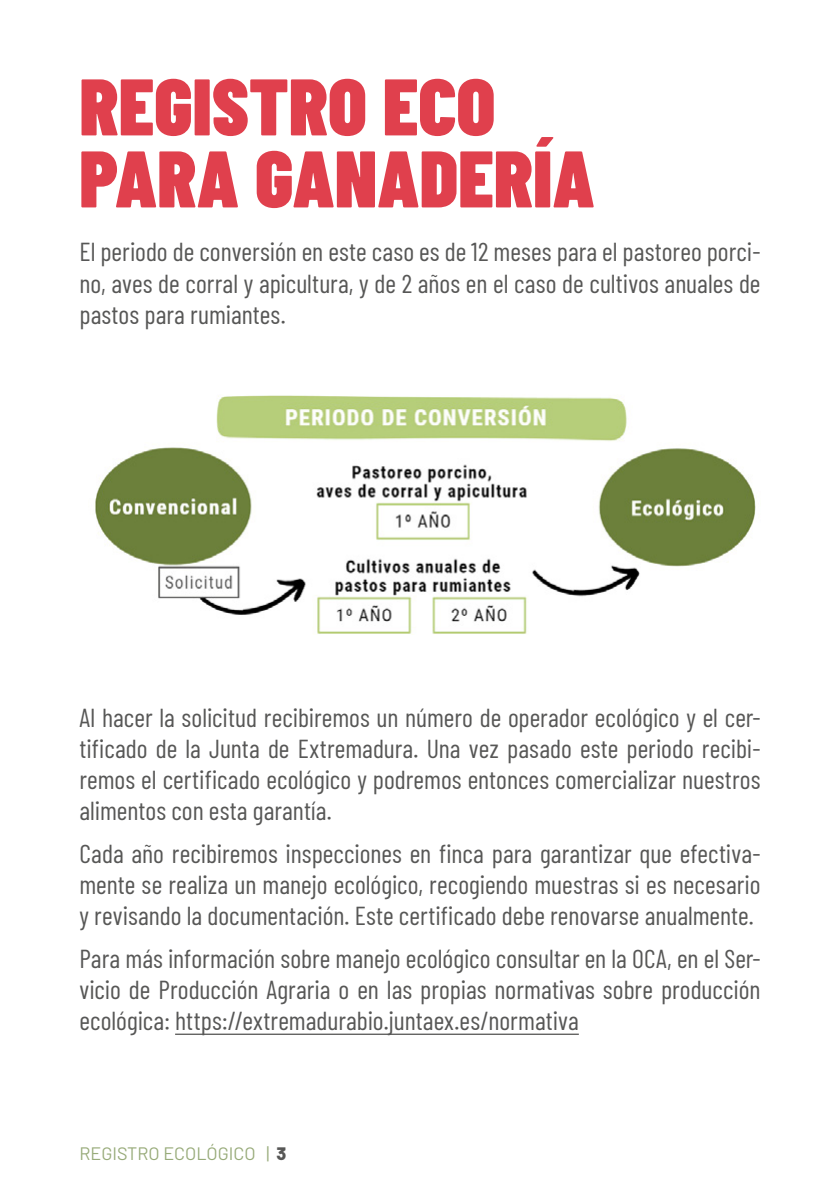
<style>
.page{position:relative;width:840px;height:1191px;background:#fff}
.page>*{position:absolute;margin:0;border:0;box-sizing:border-box;transform-origin:0 0}
.t1{font:900 80px/72px "Barlow Condensed";color:#e0404d}
.t2{font:26px/31.2px "Barlow Condensed";color:#575756;text-align:justify}
.t3{font:18px "Barlow";color:#98ab7a}
.s1{font-weight:800;color:#575756}
</style>
<div class="page">
<hr style="left:175px;top:1033px;width:403px;height:2px;background:#575756">
<img style="left:95px;top:395px;width:662px;height:239px">
<h1 class="t1" style="left:79px;top:68px;width:516px">REGISTRO ECO<br>PARA GANADERÍA</h1>
<p class="t2" style="left:79px;top:234px;width:682px">El periodo de conversión en este caso es de 12 meses para el pastoreo porci&shy;no, aves de corral y apicultura, y de 2 años en el caso de cultivos anuales de pastos para rumiantes.</p>
<p class="t2" style="left:79px;top:700px;width:682px">Al hacer la solicitud recibiremos un número de operador ecológico y el cer&shy;tificado de la Junta de Extremadura. Una vez pasado este periodo recibi&shy;remos el certificado ecológico y podremos entonces comercializar nuestros alimentos con esta garantía.</p>
<p class="t2" style="left:79px;top:836px;width:682px">Cada año recibiremos inspecciones en finca para garantizar que efectiva&shy;mente se realiza un manejo ecológico, recogiendo muestras si es necesario y revisando la documentación. Este certificado debe renovarse anualmente.</p>
<p class="t2" style="left:79px;top:941px;width:682px">Para más información sobre manejo ecológico consultar en la OCA, en el Ser&shy;vicio de Producción Agraria o en las propias normativas sobre producción ecológica: https://extremadurabio.juntaex.es/normativa</p>
<p class="t3" style="left:79px;top:1140px;width:208px">REGISTRO ECOLÓGICO | <span class="s1">3</span></p>
</div>
